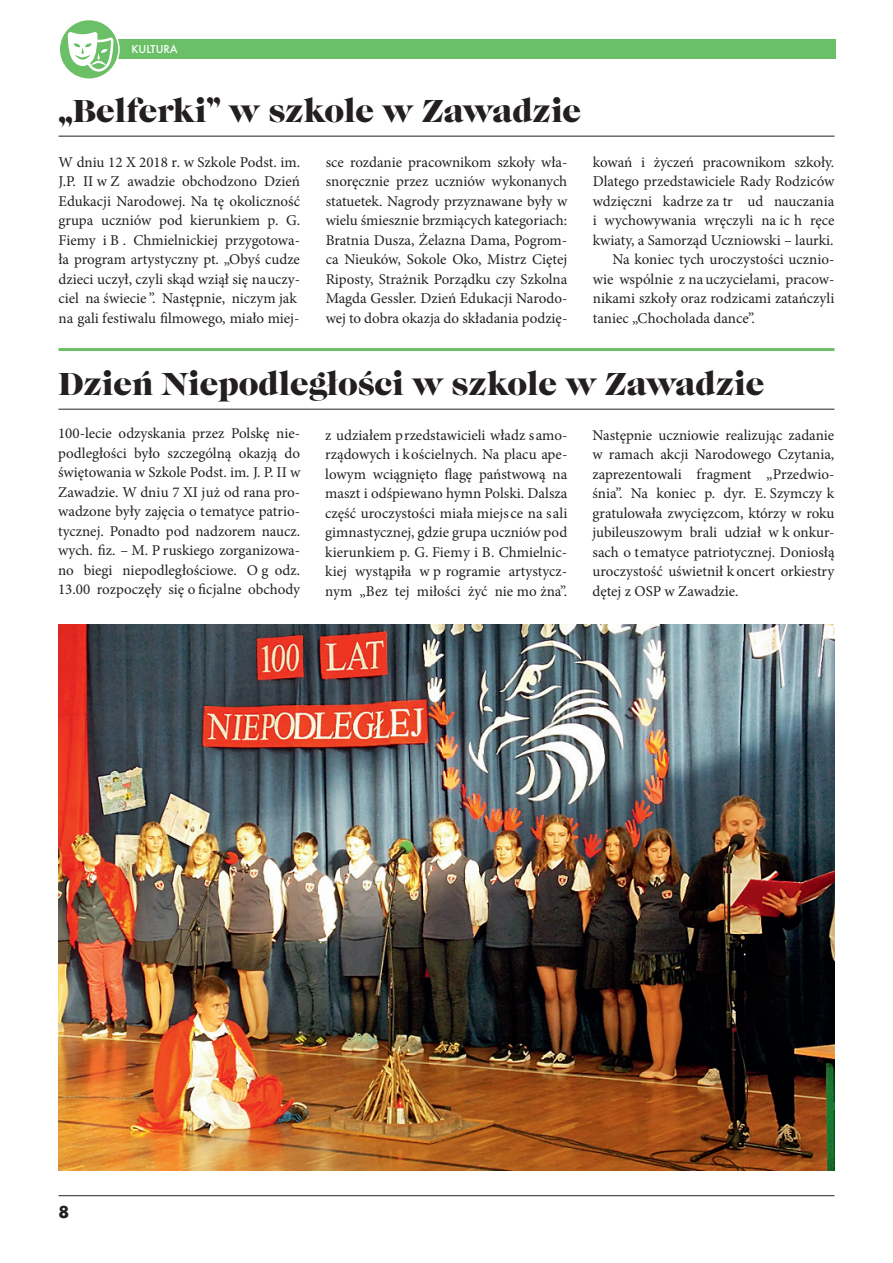
<style>
.page{position:relative;width:893px;height:1263px;background:#fff}
.page>*{position:absolute;margin:0;border:0;box-sizing:border-box;transform-origin:0 0}
.t1{font:33px "Caslon Gra DCE";color:#231f20}
.t2{font:700 18px "Futura TCE";color:#231f20}
.t3{font:15px/19.5px "Minion Pro";color:#231f20;text-align:justify}
.t4{font:500 12px "Futura TCE";color:#fff}
</style>
<div class="page">
<hr style="left:58px;top:1195px;width:776px;height:1px;background:#231f20">
<img style="left:58px;top:624px;width:776px;height:546px">
<div style="left:117px;top:39px;width:718px;height:19px;background:#6bc067"></div>
<svg style="left:58px;top:19px;width:62px;height:61px"></svg>
<svg style="left:68px;top:31px;width:46px;height:41px"></svg>
<hr style="left:58px;top:348px;width:776px;height:3px;background:#6bc067">
<hr style="left:58px;top:136px;width:776px;height:1px;background:#231f20">
<hr style="left:58px;top:409px;width:776px;height:1px;background:#231f20">
<p class="t4" style="left:132px;top:42px;width:48px">KULTURA</p>
<h1 class="t1" style="left:58px;top:91px;width:524px">„Belferki” w szkole w Zawadzie</h1>
<p class="t3" style="left:326px;top:152px;width:243px">sce rozdanie pracownikom szkoły wła&shy;snoręcznie przez uczniów wykonanych statuetek. Nagrody przyznawane były w wielu śmiesznie brzmiących kategoriach:<br>Bratnia Dusza, Żelazna Dama, Pogrom&shy;ca Nieuków, Sokole Oko, Mistrz Ciętej Riposty, Strażnik Porządku czy Szkolna Magda Gessler. Dzień Edukacji Narodo&shy;wej to dobra okazja do składania podzię-</p>
<p class="t3" style="left:593px;top:152px;width:243px">kowań i życzeń pracownikom szkoły.</p>
<p class="t3" style="left:58px;top:152px;width:243px;text-align:left">W dniu 12 X 2018 r. w Szkole Podst. im.<br>J.P. II w Z awadzie obchodzono Dzień Edukacji Narodowej. Na tę okoliczność grupa uczniów pod kierunkiem p. G.<br>Fiemy i B . Chmielnickiej przygotowa&shy;ła program artystyczny pt. „Obyś cudze dzieci uczył, czyli skąd wziął się nauczy&shy;ciel na świecie ”. Następnie, niczym jak na gali festiwalu filmowego, miało miej-</p>
<p class="t3" style="left:593px;top:172px;width:243px">Dlatego przedstawiciele Rady Rodziców</p>
<p class="t3" style="left:593px;top:191px;width:243px">wdzięczni kadrze za tr ud nauczania</p>
<p class="t3" style="left:593px;top:211px;width:243px">i wychowywania wręczyli na ic h ręce</p>
<p class="t3" style="left:593px;top:230px;width:242px">kwiaty, a Samorząd Uczniowski – laurki.</p>
<p class="t3" style="left:612px;top:250px;width:224px">Na koniec tych uroczystości ucznio-</p>
<p class="t3" style="left:593px;top:269px;width:243px">wie wspólnie z na uczycielami, pracow-</p>
<p class="t3" style="left:593px;top:289px;width:243px">nikami szkoły oraz rodzicami zatańczyli</p>
<p class="t3" style="left:593px;top:308px;width:164px">taniec „Chocholada dance”.</p>
<h1 class="t1" style="left:58px;top:364px;width:707px">Dzień Niepodległości w szkole w Zawadzie</h1>
<p class="t3" style="left:325px;top:425px;width:244px">z udziałem przedstawicieli władz samo&shy;rządowych i kościelnych. Na placu ape&shy;lowym wciągnięto flagę państwową na maszt i odśpiewano hymn Polski. Dalsza część uroczystości miała miejsce na sali gimnastycznej, gdzie grupa uczniów pod kierunkiem p. G. Fiemy i B. Chmielnic&shy;kiej wystąpiła w p rogramie artystycz&shy;nym „Bez tej miłości żyć nie mo żna”.</p>
<p class="t3" style="left:592px;top:425px;width:244px">Następnie uczniowie realizując zadanie w ramach akcji Narodowego Czytania, zaprezentowali fragment „Przedwio&shy;śnia”. Na koniec p. dyr. E. Szymczy k gratulowała zwycięzcom, którzy w roku jubileuszowym brali udział w k onkur&shy;sach o tematyce patriotycznej. Doniosłą uroczystość uświetnił k oncert orkiestry dętej z OSP w Zawadzie.</p>
<p class="t3" style="left:58px;top:424px;width:244px">100-lecie odzyskania przez Polskę nie&shy;podległości było szczególną okazją do świętowania w Szkole Podst. im. J. P. II w Zawadzie. W dniu 7 XI już od rana pro&shy;wadzone były zajęcia o tematyce patrio&shy;tycznej. Ponadto pod nadzorem naucz. wych. fiz. – M. P ruskiego zorganizowa&shy;no biegi niepodległościowe. O g odz.<br>13.00 rozpoczęły się o ficjalne obchody</p>
<p class="t2" style="left:58px;top:1201px;width:12px">8</p>
</div>
